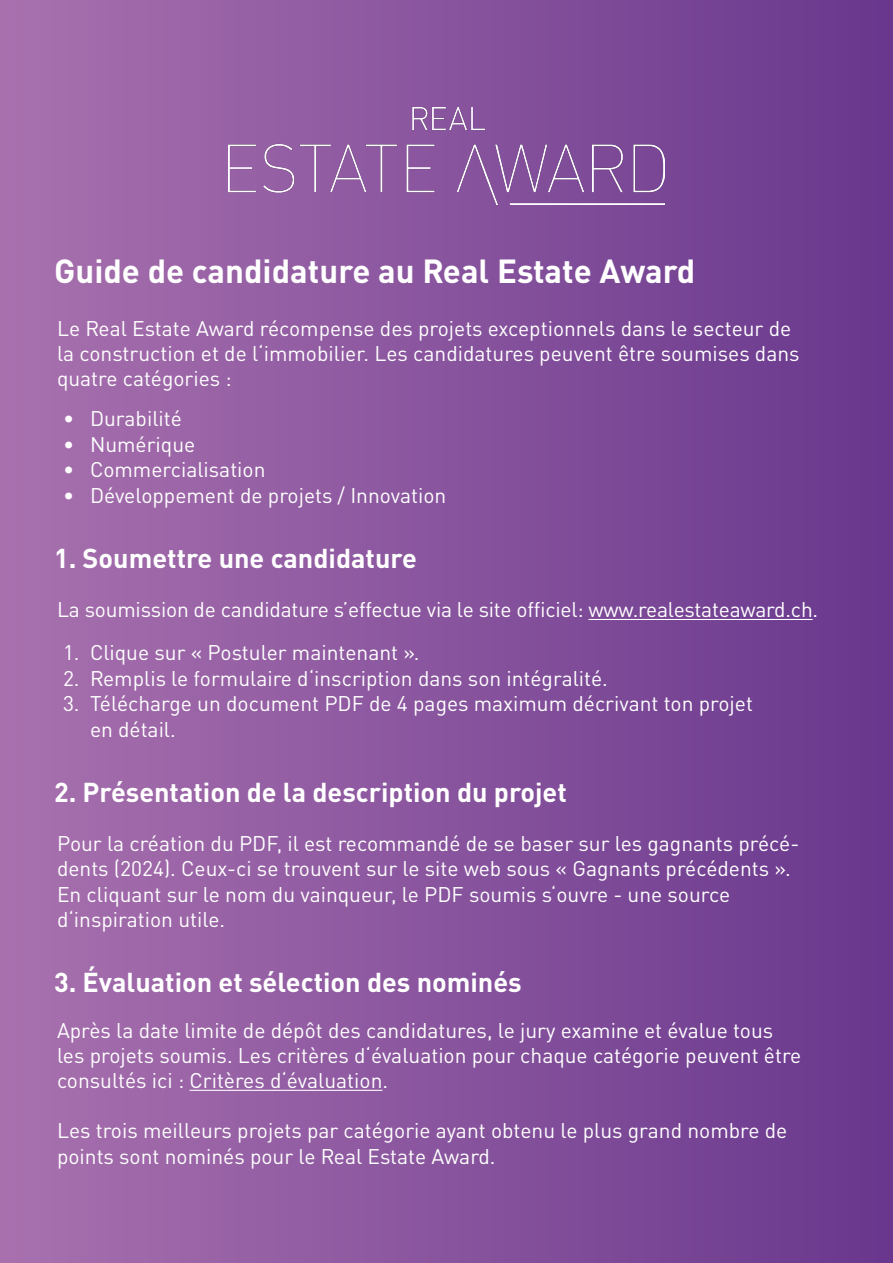
<style>
.page{position:relative;width:893px;height:1263px;background:#fff}
.page>*{position:absolute;margin:0;border:0;box-sizing:border-box;transform-origin:0 0}
.t1{font:700 33px "DINOT";color:#fff}
.t2{font:700 27px "DINOT";color:#fff}
.t3{font:21px/25.2px "DINOT";color:#fff}
</style>
<div class="page">
<div style="left:0;top:0;width:893px;height:1263px;background:linear-gradient(to right,#a871ae,#68388d)"></div>
<hr style="left:589px;top:619px;width:224px;height:1px;background:#fff">
<hr style="left:190px;top:1090px;width:192px;height:1px;background:#fff">
<img style="left:229px;top:108px;width:435px;height:96px">
<h1 class="t1" style="left:54px;top:250px;width:643px">Guide de candidature au Real Estate Award</h1>
<p class="t3" style="left:57px;top:315px;width:744px">Le Real Estate Award récompense des projets exceptionnels dans le secteur de la construction et de l‘immobilier. Les candidatures peuvent être soumises dans quatre catégories :</p>
<p class="t3" style="left:63px;top:406px;width:120px">• Durabilité</p>
<p class="t3" style="left:63px;top:431px;width:134px">• Numérique</p>
<p class="t3" style="left:63px;top:457px;width:204px">• Commercialisation</p>
<p class="t3" style="left:63px;top:482px;width:385px">• Développement de projets / Innovation</p>
<p class="t2" style="left:54px;top:540px;width:364px">1. Soumettre une candidature</p>
<p class="t3" style="left:57px;top:596px;width:763px">La soumission de candidature s’effectue via le site officiel: www.realestateaward.ch.</p>
<p class="t3" style="left:63px;top:639px;width:358px">1. Clique sur « Postuler maintenant ».</p>
<p class="t3" style="left:63px;top:665px;width:546px">2. Remplis le formulaire d‘inscription dans son intégralité.</p>
<p class="t3" style="left:90px;top:690px;width:664px;text-indent:-27px">3. Télécharge un document PDF de 4 pages maximum décrivant ton projet en détail.</p>
<p class="t2" style="left:54px;top:774px;width:514px">2. Présentation de la description du projet</p>
<p class="t3" style="left:57px;top:830px;width:744px">Pour la création du PDF, il est recommandé de se baser sur les gagnants précé&shy;dents (2024). Ceux-ci se trouvent sur le site web sous « Gagnants précédents ».<br>En cliquant sur le nom du vainqueur, le PDF soumis s‘ouvre - une source d‘inspiration utile.</p>
<p class="t2" style="left:54px;top:965px;width:469px">3. Évaluation et sélection des nominés</p>
<p class="t3" style="left:57px;top:1017px;width:746px">Après la date limite de dépôt des candidatures, le jury examine et évalue tous les projets soumis. Les critères d‘évaluation pour chaque catégorie peuvent être consultés ici : Critères d‘évaluation.</p>
<p class="t3" style="left:57px;top:1118px;width:732px">Les trois meilleurs projets par catégorie ayant obtenu le plus grand nombre de points sont nominés pour le Real Estate Award.</p>
</div>
